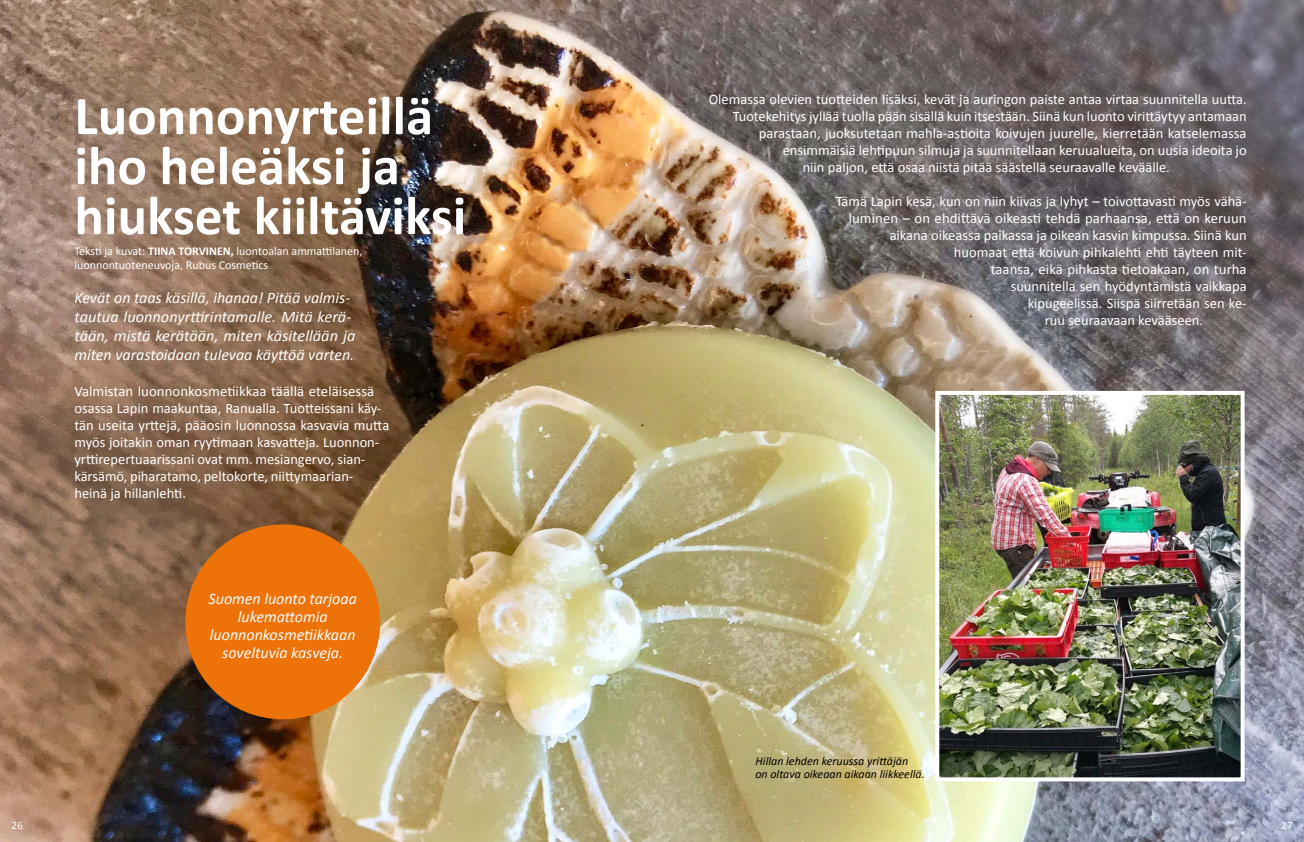
<style>
.page{position:relative;width:1304px;height:842px;background:#fff}
.page>*{position:absolute;margin:0;border:0;box-sizing:border-box;transform-origin:0 0}
.t1{font:700 55px/50px "Calibri";color:#fff}
.t2{font:italic 16px/19px "Calibri";color:#fff}
.t3{font:14.5px/17px "Calibri";color:#fff}
.t4{font:12px/14px "Calibri";color:#fff}
.t5{font:italic 12px/13px "Calibri";color:#000}
.t6{font:11px "Calibri";color:#fff}
.s1{font-weight:700}
</style>
<div class="page">
<img style="left:0;top:0;width:1304px;height:842px">
<img style="left:940px;top:396px;width:300px;height:380px">
<div style="left:935px;top:391px;width:310px;height:390px;border:4px solid #fff"></div>
<div style="left:185px;top:524px;width:195px;height:195px;background:#ed7208;border-radius:50%"></div>
<h1 class="t1" style="left:74px;top:91px;width:393px">Luonnonyrteillä iho heleäksi ja hiukset kiiltäviksi</h1>
<p class="t4" style="left:74px;top:244px;width:290px">Teksti ja kuvat: <span class="s1">TIINA TORVINEN,</span> luontoalan ammattilanen, luonnontuoteneuvoja, Rubus Cosmetics</p>
<p class="t2" style="left:74px;top:288px;width:282px">Kevät on taas käsillä, ihanaa! Pitää valmis&shy;tautua luonnonyrttirintamalle. Mitä kerä&shy;tään, mistä kerätään, miten käsitellään ja miten varastoidaan tulevaa käyttöä varten.</p>
<p class="t3" style="left:74px;top:383px;width:316px">Valmistan luonnonkosmetiikkaa täällä eteläisessä osassa Lapin maakuntaa, Ranualla. Tuotteissani käy&shy;tän useita yrttejä, pääosin luonnossa kasvavia mutta myös joitakin oman ryytimaan kasvatteja. Luonnon&shy;yrttirepertuaarissani ovat mm. mesiangervo, sian&shy;kärsämö, piharatamo, peltokorte, niittymaarian&shy;heinä ja hillanlehti.</p>
<p class="t2" style="left:209px;top:589px;width:150px;line-height:18px;text-align:center">Suomen luonto tarjoaa lukemattomia luonnonkosmetiikkaan soveltuvia kasveja.</p>
<p class="t3" style="left:709px;top:90px;width:539px">Olemassa olevien tuotteiden lisäksi, kevät ja auringon paiste antaa virtaa suunnitella uutta.</p>
<p class="t3" style="left:733px;top:107px;width:516px">Tuotekehitys jyllää tuolla pään sisällä kuin itsestään. Siinä kun luonto virittäytyy antamaan</p>
<p class="t3" style="left:759px;top:124px;width:489px">parastaan, juoksutetaan mahla-astioita koivujen juurelle, kierretään katselemassa</p>
<p class="t3" style="left:783px;top:141px;width:465px">ensimmäisiä lehtipuun silmuja ja suunnitellaan keruualueita, on uusia ideoita jo</p>
<p class="t3" style="left:803px;top:158px;width:369px">niin paljon, että osaa niistä pitää säästellä seuraavalle keväälle.</p>
<p class="t3" style="left:836px;top:192px;width:412px">Tämä Lapin kesä, kun on niin kiivas ja lyhyt – toivottavasti myös vähä-</p>
<p class="t3" style="left:849px;top:209px;width:399px">luminen – on ehdittävä oikeasti tehdä parhaansa, että on keruun</p>
<p class="t3" style="left:890px;top:226px;width:358px">aikana oikeassa paikassa ja oikean kasvin kimpussa. Siinä kun</p>
<p class="t3" style="left:954px;top:243px;width:295px">huomaat että koivun pihkalehti ehti täyteen mit-</p>
<p class="t3" style="left:991px;top:260px;width:257px">taansa, eikä pihkasta tietoakaan, on turha</p>
<p class="t3" style="left:1011px;top:277px;width:238px">suunnitella sen hyödyntämistä vaikkapa</p>
<p class="t3" style="left:1028px;top:294px;width:220px">kipugeelissä. Siispä siirretään sen ke-</p>
<p class="t3" style="left:1045px;top:311px;width:160px">ruu seuraavaan kevääseen.</p>
<p class="t5" style="left:755px;top:754px;width:171px">Hillan lehden keruussa yrittäjän<br>on oltava oikeaan aikaan liikkeellä.</p>
<p class="t6" style="left:11px;top:818px;width:13px">26</p>
<p class="t6" style="left:1281px;top:818px;width:13px">27</p>
</div>
